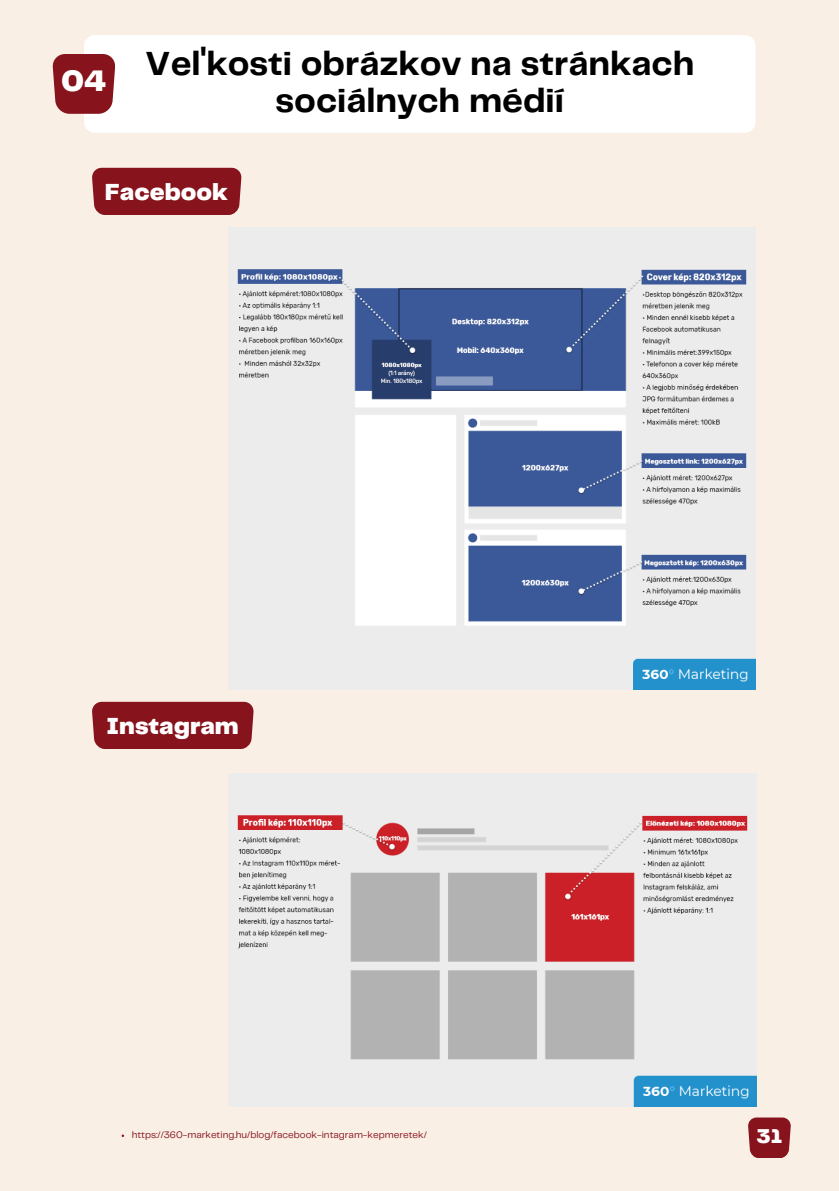
<style>
.page{position:relative;width:839px;height:1191px;background:#fff}
.page>*{position:absolute;margin:0;border:0;box-sizing:border-box;transform-origin:0 0}
.t1{font:700 34.8px/37.6px "Telegraf";color:#000;text-align:center}
.t2{font:900 30.8px "Telegraf";color:#fff}
.t3{font:900 24.2px "Telegraf";color:#fff}
.t4{font:900 20.8px "Telegraf";color:#fff}
.t5{font:9.8px "Telegraf";color:#87131c}
</style>
<div class="page">
<div style="left:0;top:0;width:838px;height:1191px;background:#faefe5"></div>
<img style="left:228px;top:227px;width:527px;height:462px">
<div style="left:84px;top:35px;width:671px;height:98px;background:#fff;border-radius:11px"></div>
<svg style="left:53px;top:54px;width:62px;height:60px;background:#90252d"></svg>
<img style="left:228px;top:774px;width:528px;height:333px">
<div style="left:92px;top:168px;width:149px;height:47px;background:#87131c"></div>
<div style="left:92px;top:702px;width:161px;height:47px;background:#87131c"></div>
<svg style="left:748px;top:1118px;width:42px;height:40px;background:#8e2129"></svg>
<h2 class="t2" style="left:62px;top:68px;width:46px">04</h2>
<h1 class="t1" style="left:145px;top:46px;width:550px">Veľkosti obrázkov na stránkach sociálnych médií</h1>
<h3 class="t3" style="left:105px;top:181px;width:124px">Facebook</h3>
<h3 class="t3" style="left:107px;top:715px;width:134px">Instagram</h3>
<p class="t5" style="left:132px;top:1130px;width:296px">https://360-marketing.hu/blog/facebook-intagram-kepmeretek/</p>
<h3 class="t4" style="left:756px;top:1127px;width:27px">31</h3>
</div>
